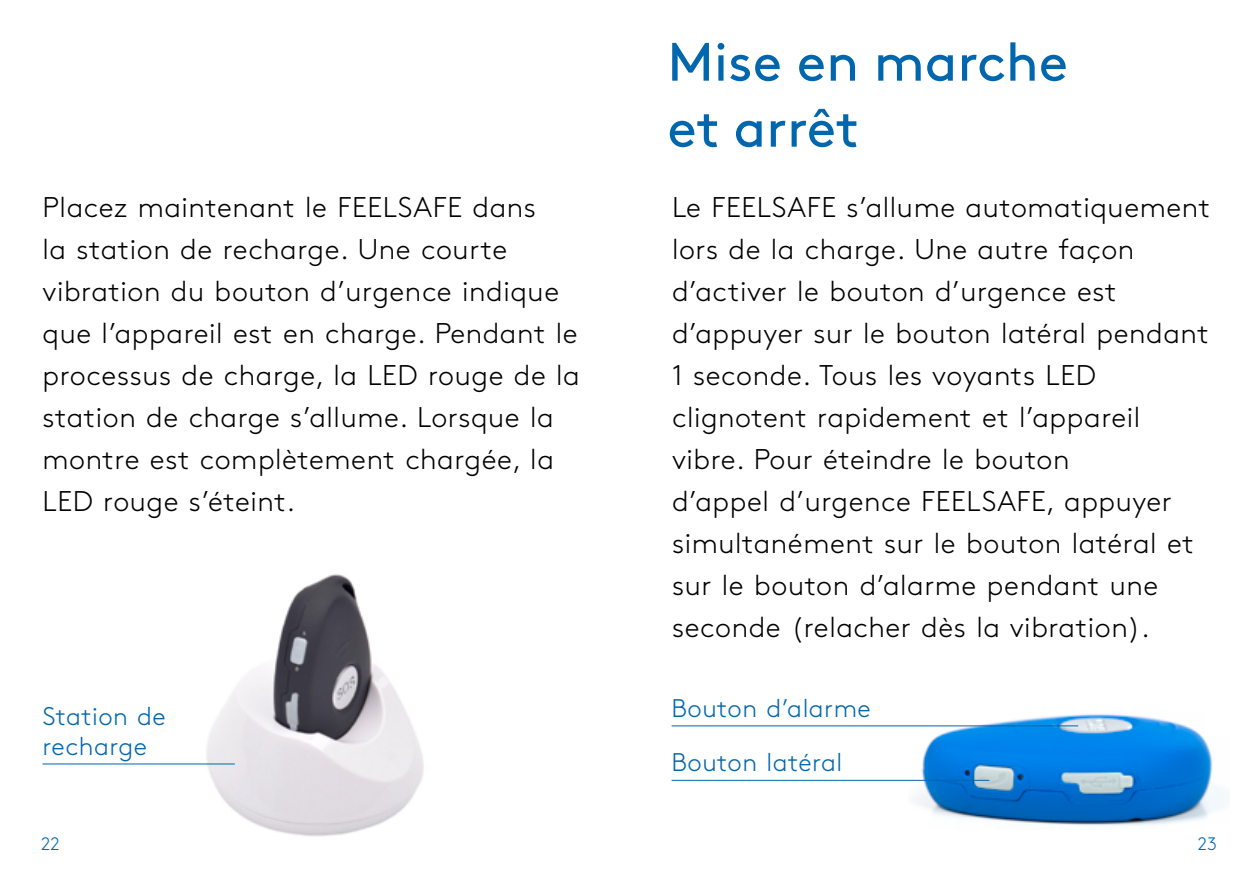
<style>
.page{position:relative;width:1259px;height:893px;background:#fff}
.page>*{position:absolute;margin:0;border:0;box-sizing:border-box;transform-origin:0 0}
.t1{font:54px/66px "Brown Pro";color:#0066ad}
.t2{font:300 28.5px/42px "Brown Pro";letter-spacing:.02em;color:#000}
.t3{font:300 25.5px/30px "Brown Pro";letter-spacing:.02em;color:#0066ad}
.t4{font:300 18px "Brown Pro";color:#0066ad}
</style>
<div class="page">
<img style="left:195px;top:574px;width:229px;height:263px">
<img style="left:908px;top:714px;width:321px;height:112px">
<hr style="left:43px;top:763px;width:192px;height:1px;background:#0066ad">
<hr style="left:671px;top:780px;width:318px;height:1px;background:#0066ad">
<hr style="left:671px;top:725px;width:407px;height:1px;background:#0066ad">
<p class="t2" style="left:43px;top:184px;width:539px">Placez maintenant le FEELSAFE dans<br>la station de recharge. Une courte vibration du bouton d’urgence indique que l’appareil est en charge. Pendant le processus de charge, la LED rouge de la station de charge s’allume. Lorsque la montre est complètement chargée, la LED rouge s’éteint.</p>
<p class="t3" style="left:43px;top:699px;width:125px">Station de recharge</p>
<h1 class="t1" style="left:667px;top:24px;width:402px">Mise en marche et arrêt</h1>
<p class="t2" style="left:672px;top:184px;width:539px">Le FEELSAFE s’allume automatiquement lors de la charge. Une autre façon d’activer le bouton d’urgence est d’appuyer sur le bouton latéral pendant 1 seconde. Tous les voyants LED clignotent rapidement et l’appareil vibre. Pour éteindre le bouton<br>d’appel d’urgence FEELSAFE, appuyer simultanément sur le bouton latéral et sur le bouton d’alarme pendant une seconde (relacher dès la vibration).</p>
<p class="t3" style="left:671px;top:691px;width:201px">Bouton d’alarme</p>
<p class="t3" style="left:671px;top:746px;width:172px">Bouton latéral</p>
<p class="t4" style="left:41px;top:831px;width:20px">22</p>
<p class="t4" style="left:1197px;top:831px;width:21px">23</p>
</div>
